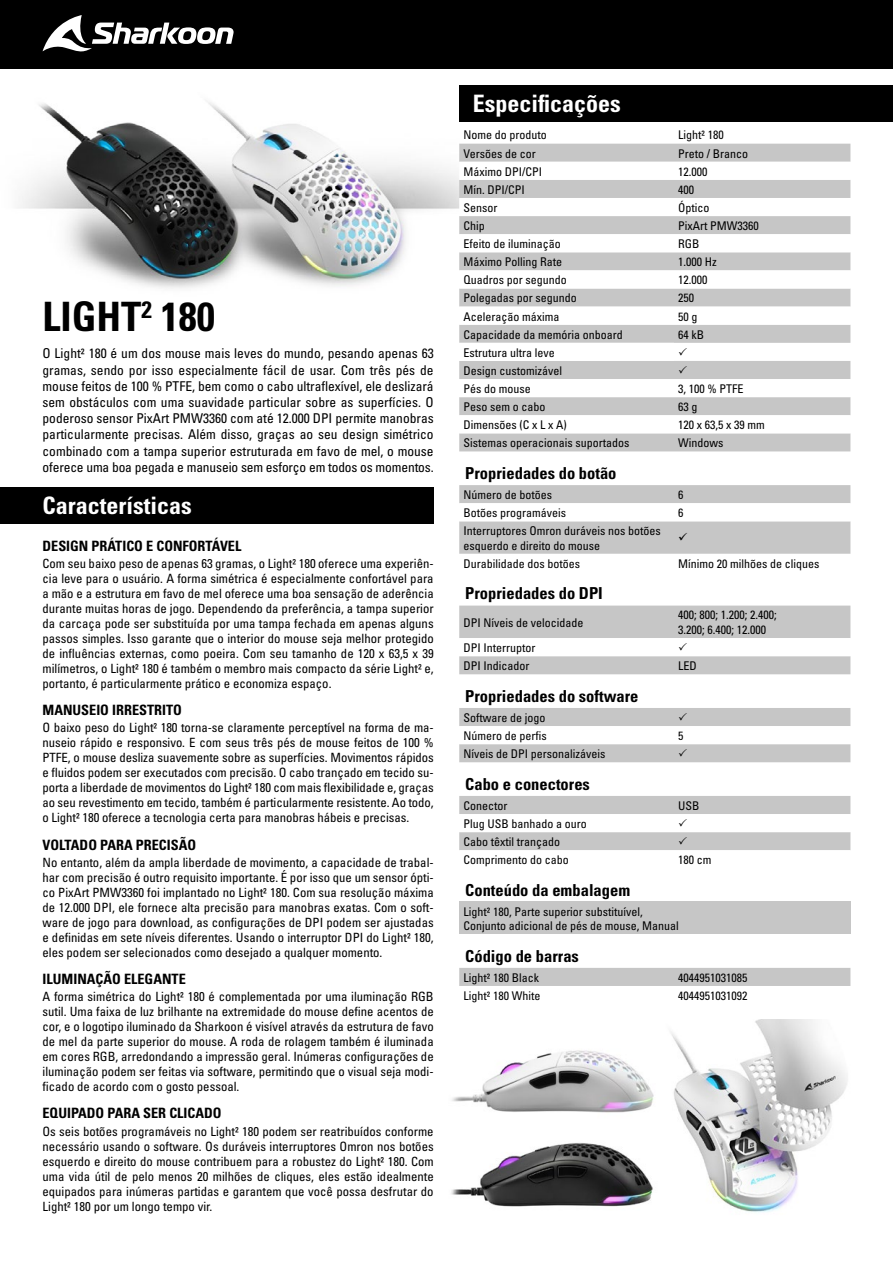
<style>
.page{position:relative;width:893px;height:1263px;background:#fff}
.page>*{position:absolute;margin:0;border:0;box-sizing:border-box;transform-origin:0 0}
.t1{font:40.5px "Univers LTCYR 67 Bold Cond";color:#000}
.t2{font:24px "Univers LTCYR 67 Bold Cond";color:#fff}
.t3{font:16.5px "Univers LTCYR 67 Bold Cond";color:#000}
.t4{font:14.25px "Univers LTCYR 67 Bold Cond";color:#000}
.t5{font:condensed 13.5px/16.2px "Univers LTCYR 57";letter-spacing:-.01em;color:#000;text-align:justify}
.t6{font:condensed 12.75px/15px "Univers LTCYR 57";color:#000;text-align:justify}
.t7{font:condensed 12px/18.1px "Univers LTCYR 57";color:#000}
</style>
<div class="page">
<div style="left:0;top:0;width:893px;height:69px;background:#000"></div>
<svg style="left:43px;top:15px;width:191px;height:37px"></svg>
<img style="left:18px;top:101px;width:441px;height:188px">
<div style="left:0;top:487px;width:434px;height:37px;background:#000"></div>
<div style="left:459px;top:85px;width:434px;height:37px;background:#000"></div>
<svg style="left:459px;top:143px;width:391px;height:1px"></svg>
<div style="left:459px;top:144px;width:391px;height:307px;background:#c6c6c6"></div>
<svg style="left:459px;top:162px;width:391px;height:108px"></svg>
<svg style="left:459px;top:270px;width:391px;height:163px"></svg>
<div style="left:459px;top:968px;width:391px;height:18px;background:#c6c6c6"></div>
<div style="left:459px;top:902px;width:391px;height:32px;background:#c6c6c6"></div>
<img style="left:451px;top:1143px;width:202px;height:64px">
<img style="left:671px;top:1020px;width:177px;height:193px">
<img style="left:452px;top:1050px;width:202px;height:63px">
<svg style="left:679px;top:347px;width:8px;height:8px"></svg>
<svg style="left:679px;top:365px;width:8px;height:8px"></svg>
<svg style="left:459px;top:606px;width:391px;height:68px"></svg>
<svg style="left:459px;top:708px;width:391px;height:54px"></svg>
<svg style="left:459px;top:796px;width:391px;height:54px"></svg>
<svg style="left:459px;top:485px;width:391px;height:69px"></svg>
<h1 class="t1" style="left:43px;top:292px;width:174px">LIGHT<sup>2</sup> 180</h1>
<p class="t5" style="left:43px;top:345px;width:393px">O Light² 180 é um dos mouse mais leves do mundo, pesando apenas 63 gramas, sendo por isso especialmente fácil de usar. Com três pés de mouse feitos de 100 % PTFE, bem como o cabo ultraflexível, ele deslizará sem obstáculos com uma suavidade particular sobre as superfícies. O poderoso sensor PixArt PMW3360 com até 12.000 DPI permite manobras particularmente precisas. Além disso, graças ao seu design simétrico combinado com a tampa superior estruturada em favo de mel, o mouse oferece uma boa pegada e manuseio sem esforço em todos os momentos.</p>
<h2 class="t2" style="left:43px;top:491px;width:151px">Características</h2>
<p class="t4" style="left:43px;top:537px;width:200px">DESIGN PRÁTICO E CONFORTÁVEL</p>
<p class="t6" style="left:43px;top:556px;width:393px">Com seu baixo peso de apenas 63 gramas, o Light² 180 oferece uma experiên&shy;cia leve para o usuário. A forma simétrica é especialmente confortável para a mão e a estrutura em favo de mel oferece uma boa sensação de aderência durante muitas horas de jogo. Dependendo da preferência, a tampa superior da carcaça pode ser substituída por uma tampa fechada em apenas alguns passos simples. Isso garante que o interior do mouse seja melhor protegido de influências externas, como poeira. Com seu tamanho de 120 x 63,5 x 39 milímetros, o Light² 180 é também o membro mais compacto da série Light² e, portanto, é particularmente prático e economiza espaço.</p>
<p class="t4" style="left:43px;top:701px;width:141px">MANUSEIO IRRESTRITO</p>
<p class="t6" style="left:43px;top:720px;width:393px">O baixo peso do Light² 180 torna-se claramente perceptível na forma de ma&shy;nuseio rápido e responsivo. E com seus três pés de mouse feitos de 100 % PTFE, o mouse desliza suavemente sobre as superfícies. Movimentos rápidos e fluidos podem ser executados com precisão. O cabo trançado em tecido su&shy;porta a liberdade de movimentos do Light² 180 com mais flexibilidade e, graças ao seu revestimento em tecido, também é particularmente resistente. Ao todo, o Light² 180 oferece a tecnologia certa para manobras hábeis e precisas.</p>
<p class="t4" style="left:43px;top:836px;width:155px">VOLTADO PARA PRECISÃO</p>
<p class="t6" style="left:43px;top:854px;width:393px">No entanto, além da ampla liberdade de movimento, a capacidade de trabal&shy;har com precisão é outro requisito importante. É por isso que um sensor ópti&shy;co PixArt PMW3360 foi implantado no Light² 180. Com sua resolução máxima de 12.000 DPI, ele fornece alta precisão para manobras exatas. Com o soft&shy;ware de jogo para download, as configurações de DPI podem ser ajustadas e definidas em sete níveis diferentes. Usando o interruptor DPI do Light² 180, eles podem ser selecionados como desejado a qualquer momento.</p>
<p class="t4" style="left:43px;top:970px;width:145px">ILUMINAÇÃO ELEGANTE</p>
<p class="t6" style="left:43px;top:989px;width:393px">A forma simétrica do Light² 180 é complementada por uma iluminação RGB sutil. Uma faixa de luz brilhante na extremidade do mouse define acentos de cor, e o logotipo iluminado da Sharkoon é visível através da estrutura de favo de mel da parte superior do mouse. A roda de rolagem também é iluminada em cores RGB, arredondando a impressão geral. Inúmeras configurações de iluminação podem ser feitas via software, permitindo que o visual seja modi&shy;ficado de acordo com o gosto pessoal.</p>
<p class="t4" style="left:43px;top:1104px;width:181px">EQUIPADO PARA SER CLICADO</p>
<p class="t6" style="left:43px;top:1123px;width:393px">Os seis botões programáveis no Light² 180 podem ser reatribuídos conforme necessário usando o software. Os duráveis interruptores Omron nos botões esquerdo e direito do mouse contribuem para a robustez do Light² 180. Com uma vida útil de pelo menos 20 milhões de cliques, eles estão idealmente equipados para inúmeras partidas e garantem que você possa desfrutar do Light² 180 por um longo tempo vir.</p>
<h2 class="t2" style="left:473px;top:88px;width:149px">Especificações</h2>
<p class="t7" style="left:463px;top:126px;width:85px">Nome do produto</p>
<p class="t7" style="left:678px;top:126px;width:47px">Light² 180</p>
<p class="t7" style="left:463px;top:144px;width:74px">Versões de cor</p>
<p class="t7" style="left:678px;top:144px;width:71px">Preto / Branco</p>
<p class="t7" style="left:463px;top:162px;width:80px">Máximo DPI/CPI</p>
<p class="t7" style="left:678px;top:162px;width:31px">12.000</p>
<p class="t7" style="left:463px;top:180px;width:63px">Mín. DPI/CPI</p>
<p class="t7" style="left:678px;top:180px;width:17px">400</p>
<p class="t7" style="left:463px;top:198px;width:35px">Sensor</p>
<p class="t7" style="left:678px;top:198px;width:33px">Óptico</p>
<p class="t7" style="left:463px;top:216px;width:23px">Chip</p>
<p class="t7" style="left:678px;top:216px;width:82px">PixArt PMW3360</p>
<p class="t7" style="left:463px;top:234px;width:99px">Efeito de iluminação</p>
<p class="t7" style="left:678px;top:234px;width:23px">RGB</p>
<p class="t7" style="left:463px;top:252px;width:100px">Máximo Polling Rate</p>
<p class="t7" style="left:678px;top:252px;width:40px">1.000 Hz</p>
<p class="t7" style="left:463px;top:271px;width:105px">Quadros por segundo</p>
<p class="t7" style="left:678px;top:271px;width:31px">12.000</p>
<p class="t7" style="left:463px;top:289px;width:115px">Polegadas por segundo</p>
<p class="t7" style="left:678px;top:289px;width:17px">250</p>
<p class="t7" style="left:463px;top:307px;width:97px">Aceleração máxima</p>
<p class="t7" style="left:678px;top:307px;width:21px">50 g</p>
<p class="t7" style="left:463px;top:325px;width:161px">Capacidade da memória onboard</p>
<p class="t7" style="left:678px;top:325px;width:27px">64 kB</p>
<p class="t7" style="left:463px;top:343px;width:100px">Estrutura ultra leve<br>Design customizável<br>Pés do mouse</p>
<p class="t7" style="left:678px;top:379px;width:67px">3, 100 % PTFE</p>
<p class="t7" style="left:463px;top:397px;width:83px">Peso sem o cabo</p>
<p class="t7" style="left:678px;top:397px;width:21px">63 g</p>
<p class="t7" style="left:463px;top:415px;width:105px">Dimensões (C x L x A)</p>
<p class="t7" style="left:678px;top:415px;width:88px">120 x 63,5 x 39 mm</p>
<p class="t7" style="left:463px;top:434px;width:167px">Sistemas operacionais suportados</p>
<p class="t7" style="left:678px;top:434px;width:47px">Windows</p>
<p class="t3" style="left:465px;top:463px;width:153px">Propriedades do botão</p>
<p class="t7" style="left:463px;top:485px;width:90px">Número de botões</p>
<p class="t7" style="left:678px;top:485px;width:7px">6</p>
<p class="t7" style="left:463px;top:503px;width:104px">Botões programáveis</p>
<p class="t7" style="left:678px;top:503px;width:7px">6</p>
<p class="t7" style="left:463px;top:523px;width:199px;line-height:14.4px">Interruptores Omron duráveis nos botões esquerdo e direito do mouse</p>
<p class="t7" style="left:463px;top:554px;width:118px">Durabilidade dos botões</p>
<p class="t7" style="left:678px;top:554px;width:143px">Mínimo 20 milhões de cliques</p>
<p class="t3" style="left:465px;top:583px;width:139px">Propriedades do DPI</p>
<p class="t7" style="left:463px;top:613px;width:121px">DPI Níveis de velocidade</p>
<p class="t7" style="left:678px;top:608px;width:100px;line-height:14.4px">400; 800; 1.200; 2.400;<br>3.200; 6.400; 12.000</p>
<p class="t7" style="left:463px;top:638px;width:73px">DPI Interruptor<br>DPI Indicador</p>
<p class="t7" style="left:678px;top:656px;width:20px">LED</p>
<p class="t3" style="left:465px;top:686px;width:175px">Propriedades do software</p>
<p class="t7" style="left:463px;top:708px;width:85px">Software de jogo<br>Número de perfis</p>
<p class="t7" style="left:678px;top:726px;width:7px">5</p>
<p class="t7" style="left:463px;top:744px;width:143px">Níveis de DPI personalizáveis</p>
<p class="t3" style="left:465px;top:774px;width:126px">Cabo e conectores</p>
<p class="t7" style="left:463px;top:796px;width:46px">Conector</p>
<p class="t7" style="left:678px;top:796px;width:23px">USB</p>
<p class="t7" style="left:463px;top:814px;width:125px">Plug USB banhado a ouro<br>Cabo têxtil trançado<br>Comprimento do cabo</p>
<p class="t7" style="left:678px;top:850px;width:35px">180 cm</p>
<p class="t3" style="left:465px;top:880px;width:166px">Conteúdo da embalagem</p>
<p class="t7" style="left:463px;top:904px;width:217px;line-height:14.4px">Light² 180, Parte superior substituível,<br>Conjunto adicional de pés de mouse, Manual</p>
<p class="t3" style="left:465px;top:946px;width:115px">Código de barras</p>
<p class="t7" style="left:463px;top:968px;width:77px">Light² 180 Black</p>
<p class="t7" style="left:678px;top:968px;width:71px">4044951031085</p>
<p class="t7" style="left:463px;top:986px;width:78px">Light² 180 White</p>
<p class="t7" style="left:678px;top:986px;width:71px">4044951031092</p>
</div>
